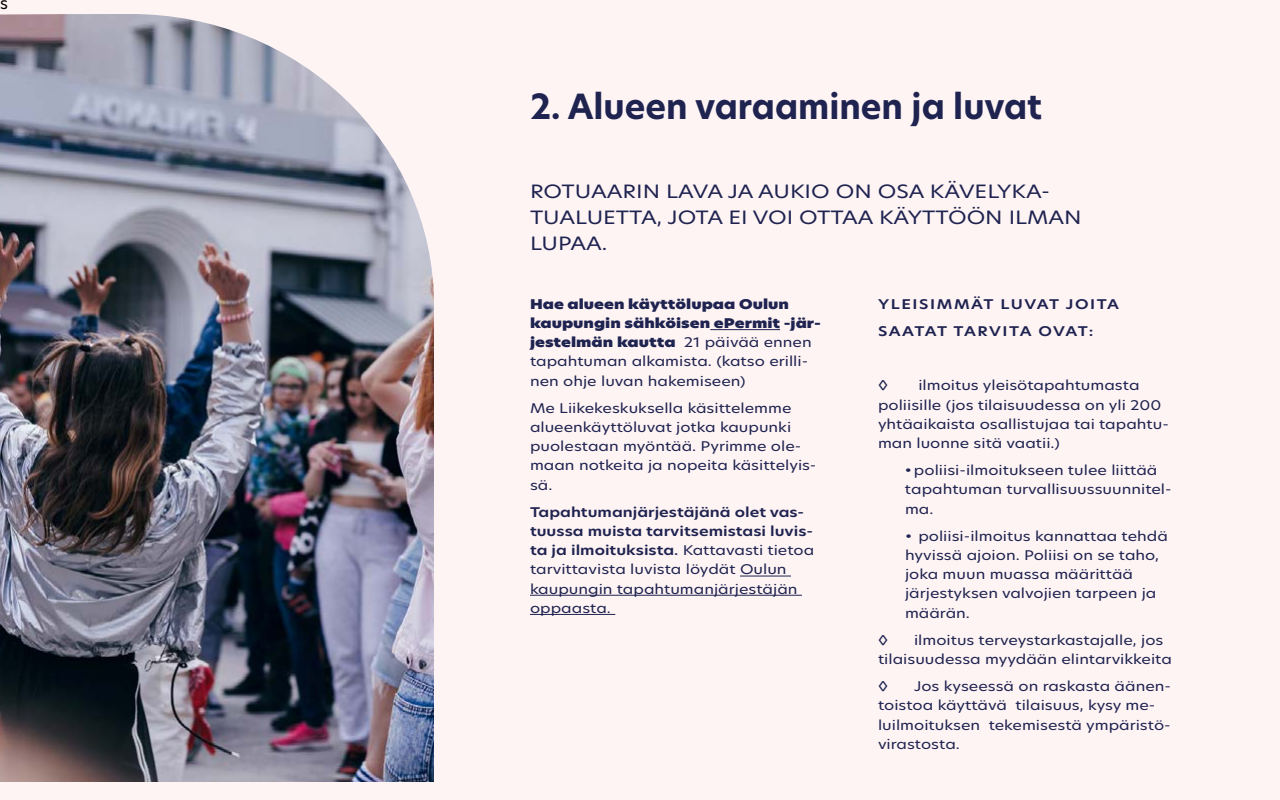
<style>
.page{position:relative;width:1280px;height:800px;background:#fff4f4}
.page>*{position:absolute;margin:0;border:0;box-sizing:border-box;transform-origin:0 0}
.t1{font:700 34px "New Hero";color:#1e2350}
.t2{font:18px/26.4px "New Hero";color:#1e2350;scale:1.22 1}
.t3{font:16px "New Hero";color:#000}
.t4{font:13.1px/19.2px "New Hero";color:#1e2350;scale:1.22 1}
.t5{font:13.1px/19.2px "New Hero Super";color:#1e2350;scale:1.22 1}
.t6{font:600 13.1px/27.2px "New Hero";letter-spacing:.1em;color:#1e2350;scale:1.22 1}
.s1{font-family:"New Hero"}
.s2{font-weight:600}
.s3{font-weight:500}
</style>
<div class="page">
<img style="left:0;top:14px;width:434px;height:768px">
<hr style="left:710px;top:329px;width:70px;height:1px;background:#1e2350">
<hr style="left:740px;top:576px;width:51px;height:1px;background:#1e2350">
<hr style="left:530px;top:595px;width:272px;height:1px;background:#1e2350">
<hr style="left:530px;top:614px;width:85px;height:1px;background:#1e2350">
<p class="t3" style="left:0;top:-8px;width:9px">s</p>
<h1 class="t1" style="left:530px;top:84px;width:514px">2. Alueen varaaminen ja luvat</h1>
<h2 class="t2" style="left:530px;top:177px;width:454px">ROTUAARIN LAVA JA AUKIO ON OSA KÄVELYKA-<br>TUALUETTA, JOTA EI VOI OTTAA KÄYTTÖÖN ILMAN<br>LUPAA.</h2>
<p class="t5" style="left:530px;top:295px;width:240px">Hae alueen käyttölupaa Oulun kaupungin sähköisen ePermit -jär&shy;jestelmän kautta <span class="s1">21 päivää ennen</span></p>
<p class="t4" style="left:530px;top:352px;width:230px">tapahtuman alkamista. (katso erilli&shy;nen ohje luvan hakemiseen)</p>
<p class="t4" style="left:530px;top:398px;width:236px">Me Liikekeskuksella käsittelemme alueenkäyttöluvat jotka kaupunki puolestaan myöntää. Pyrimme ole&shy;maan notkeita ja nopeita käsittelyis&shy;sä.</p>
<p class="t4" style="left:530px;top:502px;width:234px"><span class="s2">Tapahtumanjärjestäjänä olet vas&shy;tuussa muista tarvitsemistasi luvis&shy;ta ja ilmoituksista</span><span class="s3">.</span> Kattavasti tietoa tarvittavista luvista löydät Oulun kaupungin tapahtumanjärjestäjän oppaasta.</p>
<p class="t6" style="left:878px;top:290px;width:199px">YLEISIMMÄT LUVAT JOITA<br>SAATAT TARVITA OVAT:</p>
<p class="t4" style="left:878px;top:376px;width:240px;text-indent:40px">ilmoitus yleisötapahtumasta poliisille (jos tilaisuudessa on yli 200 yhtäaikaista osallistujaa tai tapahtu&shy;man luonne sitä vaatii.)</p>
<p class="t4" style="left:905px;top:461px;width:220px">•poliisi-ilmoitukseen tulee liittää tapahtuman turvallisuussuunnitel&shy;ma.</p>
<p class="t4" style="left:905px;top:526px;width:217px">• poliisi-ilmoitus kannattaa tehdä hyvissä ajoion. Poliisi on se taho, joka muun muassa määrittää järjestyksen valvojien tarpeen ja määrän.</p>
<p class="t4" style="left:878px;top:630px;width:10px">◊</p>
<p class="t4" style="left:878px;top:376px;width:10px">◊</p>
<p class="t4" style="left:878px;top:630px;width:242px;text-indent:36px">ilmoitus terveystarkastajalle, jos tilaisuudessa myydään elintarvikkeita</p>
<p class="t4" style="left:878px;top:677px;width:10px">◊</p>
<p class="t4" style="left:878px;top:677px;width:242px;text-indent:36px">Jos kyseessä on raskasta äänen&shy;toistoa käyttävä tilaisuus, kysy me&shy;luilmoituksen tekemisestä ympäristö&shy;virastosta.</p>
</div>
